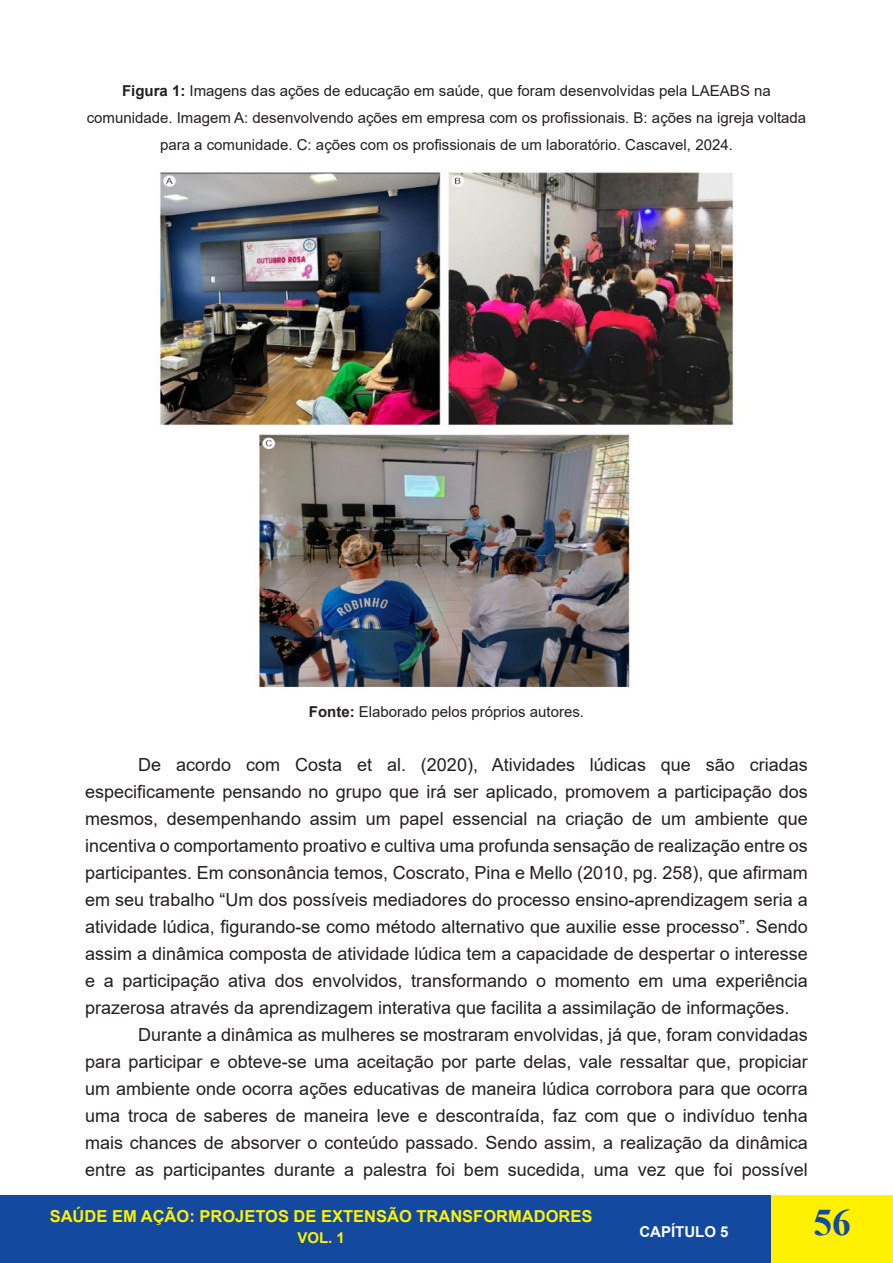
<style>
.page{position:relative;width:893px;height:1263px;background:#fff}
.page>*{position:absolute;margin:0;border:0;box-sizing:border-box;transform-origin:0 0}
.t1{font:700 37.5px "Times New Roman";color:#13499f}
.t2{font:18px/27px "Arial";color:#231f20;text-align:justify}
.t3{font:700 16.5px "Arial";color:#fff101}
.t4{font:15px/27px "Arial";color:#231f20;text-align:center}
.t5{font:700 15px "Arial";color:#fff}
.t6{font:700 15px "Arial";color:#fff101}
.s1{font-weight:700}
</style>
<div class="page">
<div style="left:0;top:1196px;width:893px;height:67px;background:#13499f"></div>
<div style="left:771px;top:1196px;width:122px;height:67px;background:#fff101"></div>
<img style="left:156px;top:172px;width:578px;height:516px">
<p class="t4" style="left:87px;top:77px;width:721px"><span class="s1">Figura 1:</span> Imagens das ações de educação em saúde, que foram desenvolvidas pela LAEABS na comunidade. Imagem A: desenvolvendo ações em empresa com os profissionais. B: ações na igreja voltada para a comunidade. C: ações com os profissionais de um laboratório. Cascavel, 2024.</p>
<p class="t4" style="left:309px;top:698px;width:277px"><span class="s1">Fonte:</span> Elaborado pelos próprios autores.</p>
<p class="t2" style="left:85px;top:751px;width:724px;text-indent:53px">De acordo com Costa et al. (2020), Atividades lúdicas que são criadas especificamente pensando no grupo que irá ser aplicado, promovem a participação dos mesmos, desempenhando assim um papel essencial na criação de um ambiente que incentiva o comportamento proativo e cultiva uma profunda sensação de realização entre os participantes. Em consonância temos, Coscrato, Pina e Mello (2010, pg. 258), que afirmam em seu trabalho “Um dos possíveis mediadores do processo ensino-aprendizagem seria a atividade lúdica, figurando-se como método alternativo que auxilie esse processo”. Sendo assim a dinâmica composta de atividade lúdica tem a capacidade de despertar o interesse e a participação ativa dos envolvidos, transformando o momento em uma experiência prazerosa através da aprendizagem interativa que facilita a assimilação de informações.</p>
<p class="t2" style="left:85px;top:1021px;width:724px;text-indent:53px">Durante a dinâmica as mulheres se mostraram envolvidas, já que, foram convidadas para participar e obteve-se uma aceitação por parte delas, vale ressaltar que, propiciar um ambiente onde ocorra ações educativas de maneira lúdica corrobora para que ocorra uma troca de saberes de maneira leve e descontraída, faz com que o indivíduo tenha mais chances de absorver o conteúdo passado. Sendo assim, a realização da dinâmica entre as participantes durante a palestra foi bem sucedida, uma vez que foi possível</p>
<p class="t3" style="left:50px;top:1205px;width:544px">SAÚDE EM AÇÃO: PROJETOS DE EXTENSÃO TRANSFORMADORES</p>
<p class="t6" style="left:297px;top:1227px;width:49px">VOL. 1</p>
<p class="t5" style="left:639px;top:1221px;width:91px">CAPÍTULO 5</p>
<h1 class="t1" style="left:813px;top:1195px;width:39px">56</h1>
</div>
